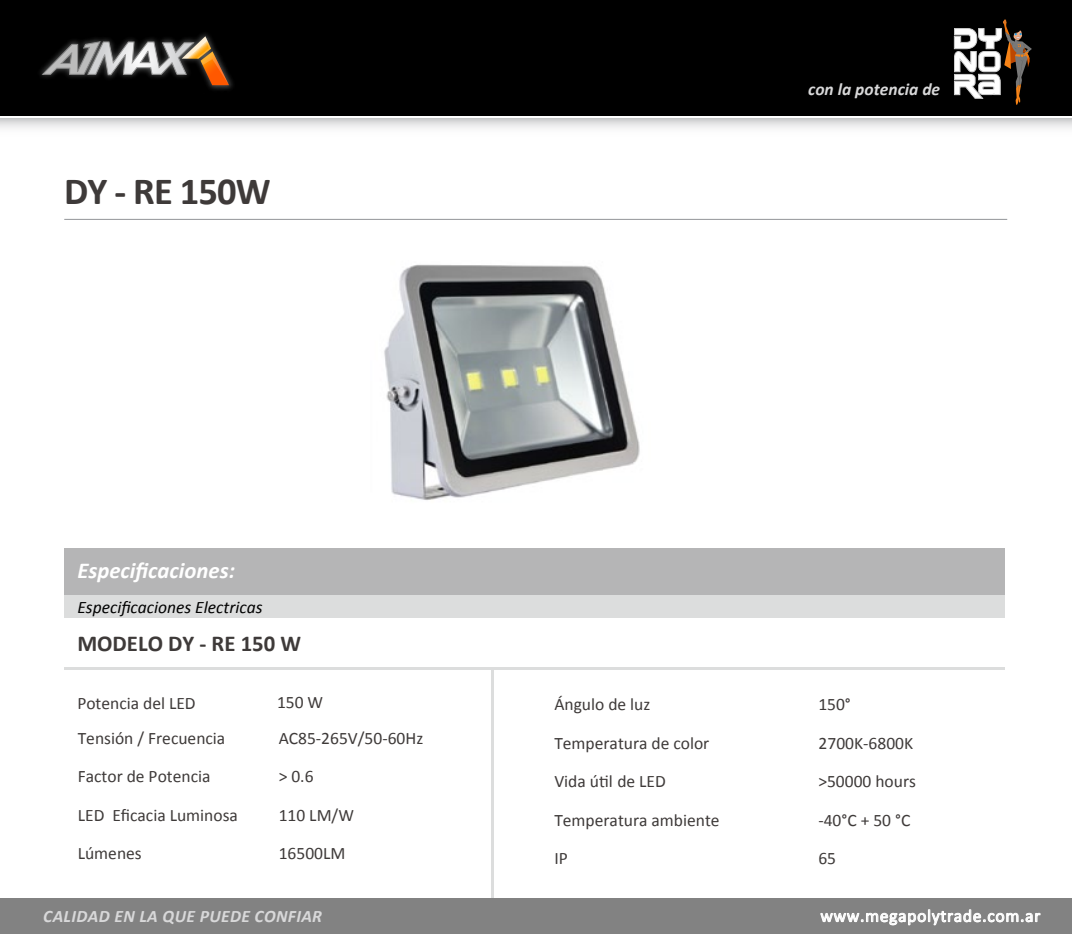
<style>
.page{position:relative;width:1072px;height:934px;background:#fff}
.page>*{position:absolute;margin:0;border:0;box-sizing:border-box;transform-origin:0 0}
.t1{font:700 38.5px "Calibri";letter-spacing:-.025em;color:#3e3a39}
.t2{font:italic 700 22.75px "Calibri";color:#fff}
.t3{font:700 22.75px "Calibri";color:#3e3a39}
.t4{font:17.5px "Calibri";color:#3e3a39}
.t5{font:italic 17.5px "Calibri";color:#000}
.t6{font:italic 700 17.5px "Calibri";letter-spacing:.02em;color:#d8d8d9}
.t7{font:17.5px "Calibri";letter-spacing:.04em;color:#fff}
.t8{font:italic 700 17.5px "Calibri";color:#d8d8d9}
</style>
<div class="page">
<hr style="left:64px;top:219px;width:943px;height:1px;background:#939598">
<div style="left:64px;top:549px;width:941px;height:47px;background:#b5b5b6"></div>
<div style="left:64px;top:596px;width:941px;height:22px;background:#dcdddd"></div>
<hr style="left:64px;top:667px;width:941px;height:3px;background:#dcdddd">
<hr style="left:491px;top:669px;width:3px;height:235px;background:#dcdddd">
<img style="left:384px;top:264px;width:256px;height:236px">
<div style="left:0;top:0;width:1071px;height:116px;background:#000"></div>
<div style="left:0;top:118px;width:1071px;height:24px;background:linear-gradient(to bottom,#dadadb,#fff)"></div>
<div style="left:0;top:898px;width:1071px;height:36px;background:#828282"></div>
<svg style="left:820px;top:909px;width:220px;height:17px"></svg>
<img style="left:40px;top:33px;width:193px;height:57px">
<svg style="left:42px;top:36px;width:187px;height:49px"></svg>
<svg style="left:954px;top:20px;width:77px;height:85px"></svg>
<h1 class="t1" style="left:64px;top:167px;width:208px">DY - RE 150W</h1>
<p class="t8" style="left:808px;top:78px;width:134px">con la potencia de</p>
<h2 class="t2" style="left:77px;top:557px;width:159px">Especificaciones:</h2>
<p class="t5" style="left:77px;top:596px;width:187px">Especificaciones Electricas</p>
<h2 class="t3" style="left:77px;top:629px;width:225px">MODELO DY - RE 150 W</h2>
<p class="t4" style="left:77px;top:693px;width:120px">Potencia del LED</p>
<p class="t4" style="left:277px;top:692px;width:48px">150 W</p>
<p class="t4" style="left:78px;top:727px;width:149px">Tensión / Frecuencia</p>
<p class="t4" style="left:279px;top:727px;width:146px">AC85-265V/50-60Hz</p>
<p class="t4" style="left:78px;top:765px;width:134px">Factor de Potencia</p>
<p class="t4" style="left:279px;top:765px;width:36px">&gt; 0.6</p>
<p class="t4" style="left:78px;top:804px;width:162px">LED Eficacia Luminosa</p>
<p class="t4" style="left:279px;top:804px;width:77px">110 LM/W</p>
<p class="t4" style="left:78px;top:842px;width:65px">Lúmenes</p>
<p class="t4" style="left:279px;top:842px;width:68px">16500LM</p>
<p class="t6" style="left:43px;top:905px;width:280px">CALIDAD EN LA QUE PUEDE CONFIAR</p>
<p class="t4" style="left:554px;top:694px;width:97px">Ángulo de luz</p>
<p class="t4" style="left:818px;top:694px;width:34px">150°</p>
<p class="t4" style="left:554px;top:732px;width:156px">Temperatura de color</p>
<p class="t4" style="left:818px;top:732px;width:96px">2700K-6800K</p>
<p class="t4" style="left:554px;top:771px;width:113px">Vida útil de LED</p>
<p class="t4" style="left:818px;top:771px;width:99px">&gt;50000 hours</p>
<p class="t4" style="left:554px;top:809px;width:167px">Temperatura ambiente</p>
<p class="t4" style="left:818px;top:809px;width:93px">-40°C + 50 °C</p>
<p class="t4" style="left:554px;top:848px;width:15px">IP</p>
<p class="t4" style="left:818px;top:848px;width:19px">65</p>
<p class="t7" style="left:820px;top:905px;width:221px">www.megapolytrade.com.ar</p>
</div>
